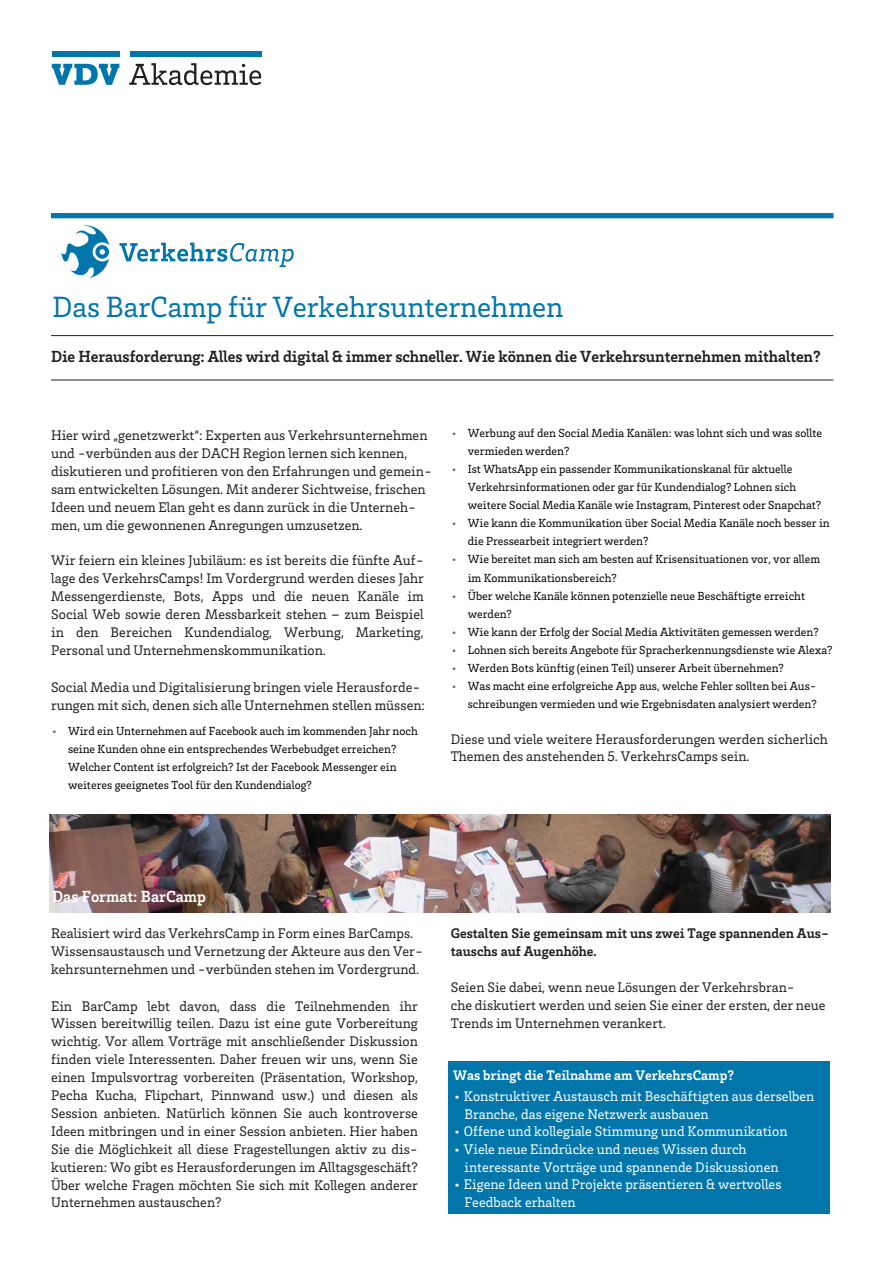
<style>
.page{position:relative;width:893px;height:1263px;background:#fff}
.page>*{position:absolute;margin:0;border:0;box-sizing:border-box;transform-origin:0 0}
.t1{font:30px "VDV Brix Slab";letter-spacing:-.005em;color:#0076ab}
.t2{font:700 16.5px "VDV Brix Slab";letter-spacing:-.005em;color:#231f20}
.t3{font:700 16.5px "VDV Brix Slab";color:#fff}
.t4{font:14.25px/18px "VDV Brix Slab";color:#231f20}
.t5{font:14.25px/17.7px "VDV Brix Slab";color:#fff}
.t6{font:700 14.25px/18px "VDV Brix Slab";color:#231f20}
.t7{font:700 14.25px "VDV Brix Slab";color:#fff}
.t8{font:12px/18px "VDV Brix Slab";color:#000001}
.s1{color:#6c6d70}
</style>
<div class="page">
<div style="left:51px;top:213px;width:782px;height:5px;background:#0076ab"></div>
<hr style="left:51px;top:335px;width:782px;height:1px;background:#231f20">
<hr style="left:51px;top:380px;width:782px;height:1px;background:#231f20">
<svg style="left:129px;top:63px;width:132px;height:22px"></svg>
<div style="left:130px;top:51px;width:131px;height:5px;background:#0076ab"></div>
<svg style="left:52px;top:64px;width:67px;height:21px"></svg>
<div style="left:52px;top:51px;width:67px;height:5px;background:#0076ab"></div>
<svg style="left:61px;top:225px;width:48px;height:53px"></svg>
<svg style="left:119px;top:243px;width:175px;height:24px"></svg>
<img style="left:50px;top:814px;width:781px;height:99px">
<div style="left:448px;top:1062px;width:382px;height:152px;background:#0076ab"></div>
<h1 class="t1" style="left:53px;top:287px;width:512px">Das BarCamp für Verkehrsunternehmen</h1>
<p class="t2" style="left:51px;top:345px;width:771px">Die Herausforderung: Alles wird digital &amp; immer schneller. Wie können die Verkehrsunternehmen mithalten?</p>
<p class="t4" style="left:51px;top:425px;width:382px">Hier wird „genetzwerkt“: Experten aus Verkehrsunternehmen und -verbünden aus der DACH Region lernen sich kennen, diskutieren und profitieren von den Erfahrungen und gemein&shy;sam entwickelten Lösungen. Mit anderer Sichtweise, frischen Ideen und neuem Elan geht es dann zurück in die Unterneh&shy;men, um die gewonnenen Anregungen umzusetzen.</p>
<p class="t4" style="left:51px;top:551px;width:374px;text-align:justify">Wir feiern ein kleines Jubiläum: es ist bereits die fünfte Auf&shy;lage des VerkehrsCamps! Im Vordergrund werden dieses Jahr Messengerdienste, Bots, Apps und die neuen Kanäle im Social Web sowie deren Messbarkeit stehen – zum Beispiel in den Bereichen Kundendialog, Werbung, Marketing, Personal und Unternehmenskommunikation.</p>
<p class="t4" style="left:51px;top:677px;width:375px">Social Media und Digitalisierung bringen viele Herausforde&shy;rungen mit sich, denen sich alle Unternehmen stellen müssen:</p>
<p class="t8" style="left:68px;top:722px;width:351px;text-indent:-17px"><span class="s1">•</span> Wird ein Unternehmen auf Facebook auch im kommenden Jahr noch seine Kunden ohne ein entsprechendes Werbebudget erreichen?<br>Welcher Content ist erfolgreich? Ist der Facebook Messenger ein weiteres geeignetes Tool für den Kundendialog?</p>
<p class="t8" style="left:468px;top:424px;width:356px;text-indent:-17px"><span class="s1">•</span> Werbung auf den Social Media Kanälen: was lohnt sich und was sollte vermieden werden?</p>
<p class="t8" style="left:468px;top:460px;width:355px;text-indent:-17px"><span class="s1">•</span> Ist WhatsApp ein passender Kommunikationskanal für aktuelle<br>Verkehrsinformationen oder gar für Kundendialog? Lohnen sich weitere Social Media Kanäle wie Instagram, Pinterest oder Snapchat?</p>
<p class="t8" style="left:468px;top:514px;width:364px;text-indent:-17px"><span class="s1">•</span> Wie kann die Kommunikation über Social Media Kanäle noch besser in die Pressearbeit integriert werden?</p>
<p class="t8" style="left:468px;top:550px;width:354px;text-indent:-17px"><span class="s1">•</span> Wie bereitet man sich am besten auf Krisensituationen vor, vor allem im Kommunikationsbereich?</p>
<p class="t8" style="left:468px;top:586px;width:339px;text-indent:-17px"><span class="s1">•</span> Über welche Kanäle können potenzielle neue Beschäftigte erreicht werden?</p>
<p class="t8" style="left:451px;top:622px;width:370px"><span class="s1">•</span> Wie kann der Erfolg der Social Media Aktivitäten gemessen werden?</p>
<p class="t8" style="left:451px;top:640px;width:383px"><span class="s1">•</span> Lohnen sich bereits Angebote für Spracherkennungsdienste wie Alexa?</p>
<p class="t8" style="left:451px;top:658px;width:335px"><span class="s1">•</span> Werden Bots künftig (einen Teil) unserer Arbeit übernehmen?</p>
<p class="t8" style="left:451px;top:676px;width:368px;text-align:right"><span class="s1">•</span> Was macht eine erfolgreiche App aus, welche Fehler sollten bei Aus&shy;schreibungen vermieden und wie Ergebnisdaten analysiert werden?</p>
<p class="t4" style="left:451px;top:730px;width:379px;line-height:17.1px">Diese und viele weitere Herausforderungen werden sicherlich<br>Themen des anstehenden 5. VerkehrsCamps sein.</p>
<p class="t3" style="left:52px;top:885px;width:155px">Das Format: BarCamp</p>
<p class="t4" style="left:51px;top:924px;width:373px">Realisiert wird das VerkehrsCamp in Form eines BarCamps.<br>Wissensaustausch und Vernetzung der Akteure aus den Ver&shy;kehrsunternehmen und -verbünden stehen im Vordergrund.</p>
<p class="t4" style="left:51px;top:997px;width:368px;line-height:17.1px">Ein BarCamp lebt davon, dass die Teilnehmenden ihr<br>Wissen bereitwillig teilen. Dazu ist eine gute Vorbereitung</p>
<p class="t4" style="left:51px;top:1032px;width:368px;text-align:justify">wichtig. Vor allem Vorträge mit anschließender Diskussion finden viele Interessenten. Daher freuen wir uns, wenn Sie einen Impulsvortrag vorbereiten (Präsentation, Workshop, Pecha Kucha, Flipchart, Pinnwand usw.) und diesen als Session anbieten. Natürlich können Sie auch kontroverse Ideen mitbringen und in einer Session anbieten. Hier haben Sie die Möglichkeit all diese Fragestellungen aktiv zu dis&shy;kutieren: Wo gibt es Herausforderungen im Alltagsgeschäft?<br>Über welche Fragen möchten Sie sich mit Kollegen anderer Unternehmen austauschen?</p>
<p class="t6" style="left:451px;top:924px;width:380px">Gestalten Sie gemeinsam mit uns zwei Tage spannenden Aus&shy;tauschs auf Augenhöhe.</p>
<p class="t4" style="left:451px;top:978px;width:376px">Seien Sie dabei, wenn neue Lösungen der Verkehrsbran-<br>che diskutiert werden und seien Sie einer der ersten, der neue<br>Trends im Unternehmen verankert.</p>
<p class="t7" style="left:453px;top:1065px;width:282px">Was bringt die Teilnahme am VerkehrsCamp?</p>
<p class="t5" style="left:464px;top:1087px;width:351px;text-indent:-11px">• Konstruktiver Austausch mit Beschäftigten aus derselben<br>Branche, das eigene Netzwerk ausbauen</p>
<p class="t5" style="left:453px;top:1122px;width:336px">• Offene und kollegiale Stimmung und Kommunikation</p>
<p class="t5" style="left:464px;top:1140px;width:316px;text-indent:-11px">• Viele neue Eindrücke und neues Wissen durch interessante Vorträge und spannende Diskussionen</p>
<p class="t5" style="left:464px;top:1175px;width:319px;text-indent:-11px">• Eigene Ideen und Projekte präsentieren &amp; wertvolles<br>Feedback erhalten</p>
</div>
